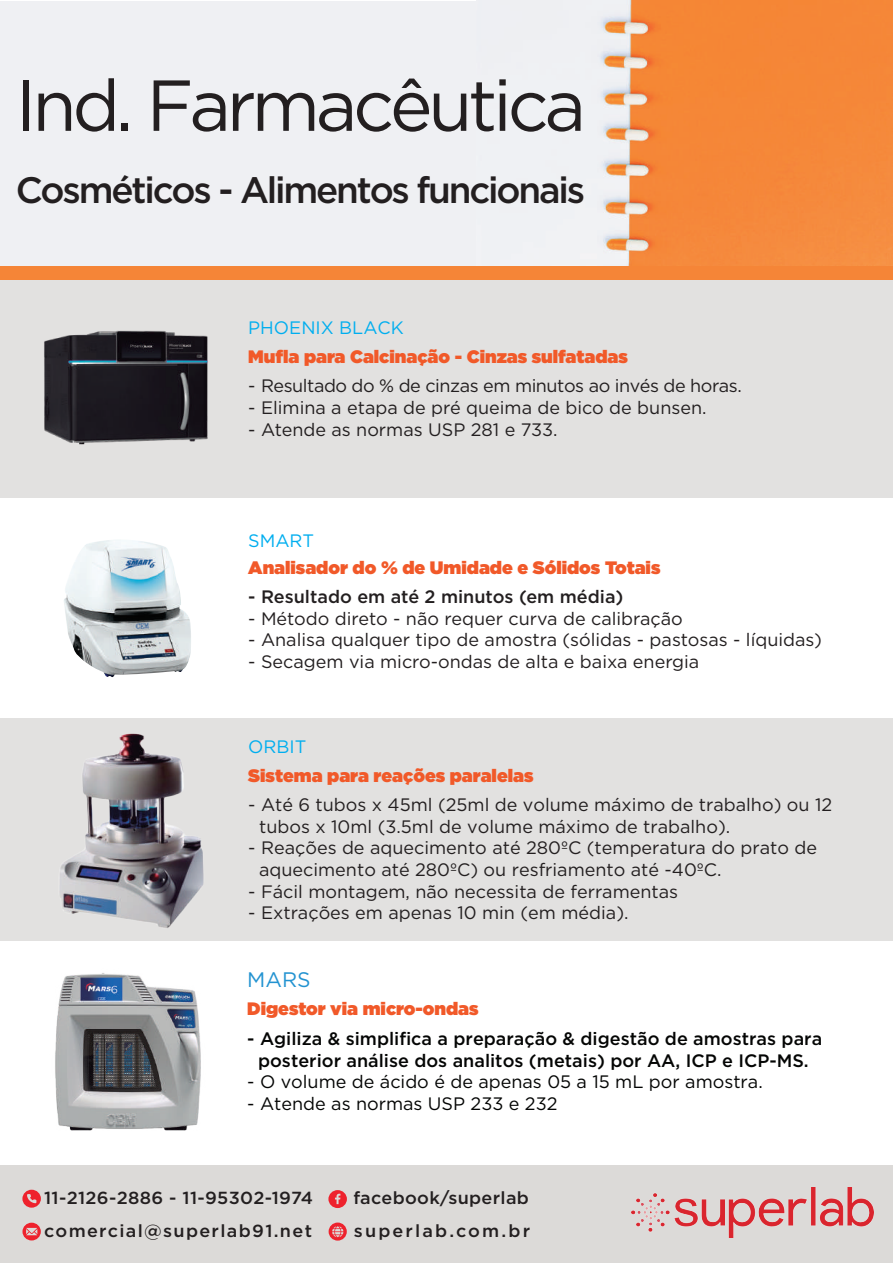
<style>
.page{position:relative;width:893px;height:1263px;background:#fff}
.page>*{position:absolute;margin:0;border:0;box-sizing:border-box;transform-origin:0 0}
.t1{font:72px "Gotham";letter-spacing:-.06em;color:#231f20}
.t2{font:500 36.75px "Gotham";letter-spacing:-.06em;color:#231f20}
.t3{font:21px "Gotham";color:#2393d1}
.t4{font:18px/21.6px "Gotham";color:#231f20}
.t5{font:900 18px "Gotham";color:#f15929}
.t6{font:500 18px/21.6px "Gotham";color:#040504;text-align:center}
.t7{font:18px "Gotham";color:#040504}
.t8{font:18px "Gotham";letter-spacing:-.025em;color:#231f20}
.t9{font:500 18px "Gotham";color:#231f20}
.t10{font:18px "Gotham";color:#00aeef}
.t11{font:500 17.4px "Gotham";letter-spacing:.035em;color:#231f20}
.t12{font:500 17.4px "Gotham";letter-spacing:.075em;color:#231f20}
.t13{font:500 17.4px "Gotham";letter-spacing:.12em;color:#231f20}
</style>
<div class="page">
<div style="left:0;top:718px;width:892px;height:222px;background:#e2e1e0"></div>
<div style="left:0;top:275px;width:892px;height:223px;background:#e2e1e0"></div>
<img style="left:64px;top:540px;width:127px;height:138px">
<div style="left:0;top:1px;width:893px;height:266px;background:#eff0f3"></div>
<img style="left:476px;top:0;width:417px;height:267px">
<img style="left:55px;top:973px;width:146px;height:158px">
<div style="left:0;top:267px;width:893px;height:13px;background:#f58537"></div>
<img style="left:44px;top:330px;width:164px;height:115px">
<div style="left:0;top:1165px;width:893px;height:98px;background:#dcdad8"></div>
<img style="left:632px;top:1187px;width:242px;height:50px">
<svg style="left:22px;top:1190px;width:19px;height:18px"></svg>
<svg style="left:22px;top:1223px;width:19px;height:17px"></svg>
<svg style="left:329px;top:1222px;width:18px;height:18px"></svg>
<div style="left:328px;top:1190px;width:19px;height:18px;background:#ee222d;border-radius:50%"></div>
<svg style="left:335px;top:1194px;width:5px;height:10px"></svg>
<img style="left:60px;top:733px;width:144px;height:195px">
<h1 class="t1" style="left:16px;top:59px;width:572px">Ind. Farmacêutica</h1>
<h2 class="t2" style="left:16px;top:166px;width:571px">Cosméticos - Alimentos funcionais</h2>
<p class="t10" style="left:248px;top:316px;width:157px">PHOENIX BLACK</p>
<p class="t5" style="left:248px;top:344px;width:381px">Mufla para Calcinação - Cinzas sulfatadas</p>
<p class="t8" style="left:248px;top:375px;width:495px">- Resultado do % de cinzas em minutos ao invés de horas.</p>
<p class="t4" style="left:248px;top:396px;width:460px">- Elimina a etapa de pré queima de bico de bunsen.</p>
<p class="t4" style="left:248px;top:418px;width:311px">- Atende as normas USP 281 e 733.</p>
<p class="t10" style="left:248px;top:529px;width:67px">SMART</p>
<p class="t5" style="left:248px;top:555px;width:414px">Analisador do % de Umidade e Sólidos Totais</p>
<p class="t9" style="left:248px;top:585px;width:377px">- Resultado em até 2 minutos (em média)</p>
<p class="t4" style="left:248px;top:607px;width:436px">- Método direto - não requer curva de calibração</p>
<p class="t4" style="left:248px;top:629px;width:575px">- Analisa qualquer tipo de amostra (sólidas - pastosas - líquidas)</p>
<p class="t4" style="left:248px;top:650px;width:453px">- Secagem via micro-ondas de alta e baixa energia</p>
<p class="t10" style="left:248px;top:735px;width:60px">ORBIT</p>
<p class="t5" style="left:248px;top:763px;width:287px">Sistema para reações paralelas</p>
<p class="t4" style="left:259px;top:794px;width:575px;text-indent:-11px">- Até 6 tubos x 45ml (25ml de volume máximo de trabalho) ou 12 tubos x 10ml (3.5ml de volume máximo de trabalho).</p>
<p class="t4" style="left:259px;top:837px;width:559px;text-indent:-11px">- Reações de aquecimento até 280ºC (temperatura do prato de aquecimento até 280ºC) ou resfriamento até -40ºC.</p>
<p class="t4" style="left:248px;top:880px;width:431px">- Fácil montagem, não necessita de ferramentas</p>
<p class="t4" style="left:248px;top:902px;width:382px">- Extrações em apenas 10 min (em média).</p>
<p class="t3" style="left:247px;top:966px;width:65px">MARS</p>
<p class="t5" style="left:247px;top:995px;width:233px">Digestor via micro-ondas</p>
<p class="t6" style="left:247px;top:1027px;width:576px">- Agiliza &amp; simplifica a preparação &amp; digestão de amostras para posterior análise dos analitos (metais) por AA, ICP e ICP-MS.</p>
<p class="t7" style="left:247px;top:1070px;width:517px">- O volume de ácido é de apenas 05 a 15 mL por amostra.</p>
<p class="t7" style="left:247px;top:1092px;width:312px">- Atende as normas USP 233 e 232</p>
<p class="t11" style="left:44px;top:1186px;width:270px">11-2126-2886 - 11-95302-1974</p>
<p class="t11" style="left:353px;top:1186px;width:177px">facebook/superlab</p>
<p class="t12" style="left:44px;top:1219px;width:269px">comercial@superlab91.net</p>
<p class="t13" style="left:354px;top:1219px;width:178px">superlab.com.br</p>
</div>
